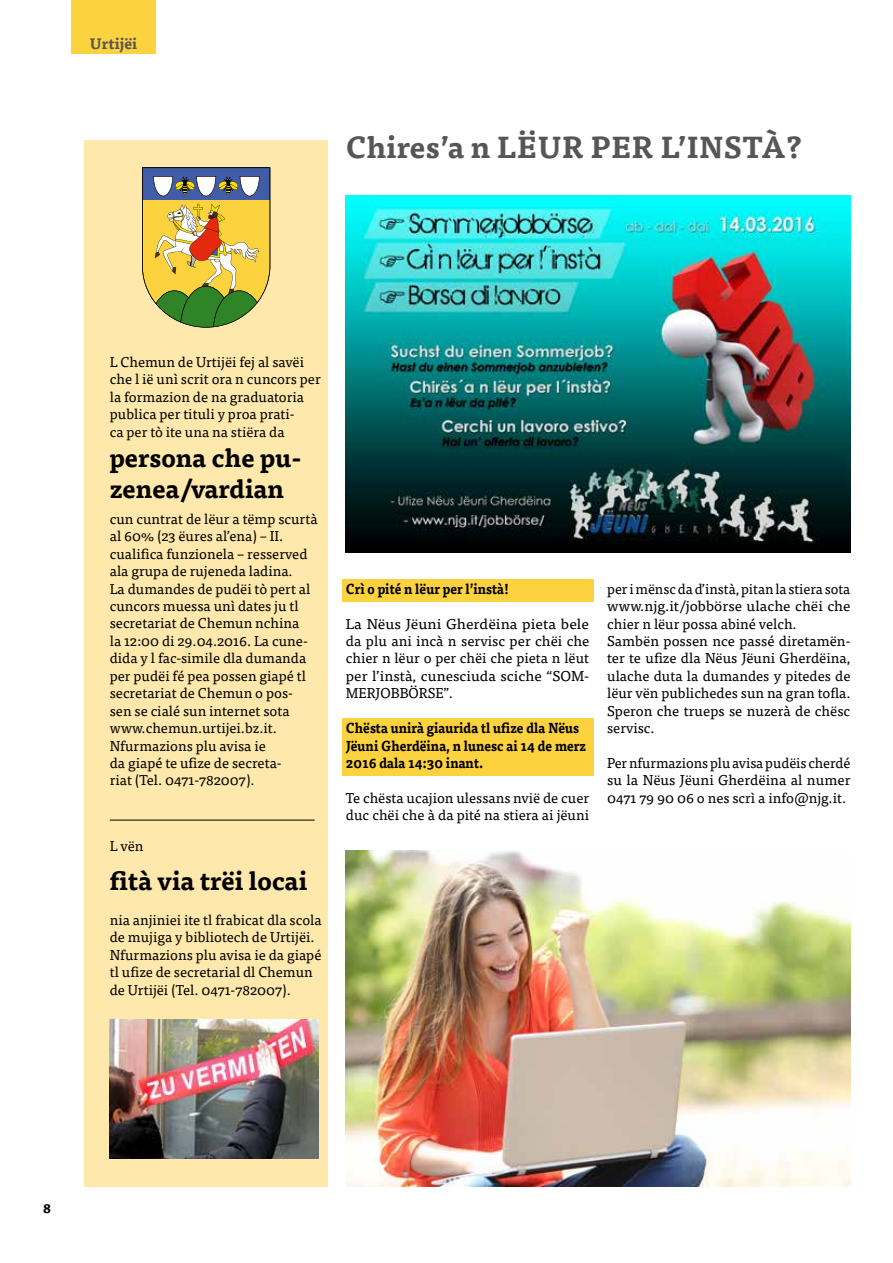
<style>
.page{position:relative;width:893px;height:1263px;background:#fff}
.page>*{position:absolute;margin:0;border:0;box-sizing:border-box;transform-origin:0 0}
.t1{font:700 30px "Tisa Pro";color:#565655}
.t2{font:700 25.5px/30.6px "Tisa Pro";color:#000}
.t3{font:700 15px "Tisa Pro";color:#565655}
.t4{font:14.25px/17.4px "Tisa Pro";color:#000}
.t5{font:14.25px/17.4px "Tisa Pro";color:#000;text-align:justify;scale:1.07 1}
.t6{font:700 14.25px/17.4px "Tisa Pro";color:#000;scale:.9 1}
.t7{font:700 13.5px "Tisa Pro";color:#000}
</style>
<div class="page">
<div style="left:84px;top:140px;width:244px;height:1046px;background:#fee8ab"></div>
<hr style="left:110px;top:820px;width:205px;height:1px;background:#000">
<div style="left:342px;top:579px;width:251px;height:23px;background:#fcd23f"></div>
<div style="left:342px;top:718px;width:251px;height:58px;background:#fcd23f"></div>
<img style="left:346px;top:196px;width:504px;height:356px">
<img style="left:346px;top:850px;width:504px;height:336px">
<svg style="left:142px;top:167px;width:128px;height:161px;background:#b7ab62"></svg>
<img style="left:110px;top:1019px;width:209px;height:139px">
<div style="left:71px;top:0;width:85px;height:54px;background:#fcd23f"></div>
<p class="t3" style="left:90px;top:32px;width:49px">Urtijëi</p>
<h1 class="t1" style="left:346px;top:123px;width:458px">Chires’a n LËUR PER L’INSTÀ?</h1>
<p class="t4" style="left:110px;top:352px;width:212px">L Chemun de Urtijëi fej al savëi che l ië unì scrit ora n cuncors per la formazion de na graduatoria publica per tituli y proa prati-<br>ca per tò ite una na stiëra da</p>
<h2 class="t2" style="left:110px;top:441px;width:193px">persona che pu&shy;zenea/vardian</h2>
<p class="t4" style="left:110px;top:509px;width:209px">cun cuntrat de lëur a tëmp scurtà al 60% (23 ëures al’ena) – II. cualifica funzionela – resserved ala grupa de rujeneda ladina.<br>La dumandes de pudëi tò pert al cuncors muessa unì dates ju tl secretariat de Chemun nchina<br>la 12:00 di 29.04.2016. La cune&shy;dida y l fac-simile dla dumanda per pudëi fé pea possen giapé tl secretariat de Chemun o pos&shy;sen se cialé sun internet sota www.chemun.urtijei.bz.it.<br>Nfurmazions plu avisa ie<br>da giapé te ufize de secreta-<br>riat (Tel. 0471-782007).</p>
<p class="t4" style="left:110px;top:837px;width:35px">L vën</p>
<h2 class="t2" style="left:110px;top:864px;width:199px">fità via trëi locai</h2>
<p class="t4" style="left:110px;top:910px;width:213px">nia anjiniei ite tl frabicat dla scola de mujiga y bibliotech de Urtijëi.<br>Nfurmazions plu avisa ie da giapé tl ufize de secretarial dl Chemun de Urtijëi (Tel. 0471-782007).</p>
<p class="t6" style="left:346px;top:579px;width:183px">Crì o pité n lëur per l’instà!</p>
<p class="t5" style="left:346px;top:614px;width:229px">La Nëus Jëuni Gherdëina pieta bele da plu ani incà n servisc per chëi che chier n lëur o per chëi che pieta n lëut per l’instà, cunesciuda sciche “SOM-MERJOBBÖRSE”.</p>
<p class="t6" style="left:346px;top:718px;width:268px">Chësta unirà giaurida tl ufize dla Nëus<br>Jëuni Gherdëina, n lunesc ai 14 de merz<br>2016 dala 14:30 inant.</p>
<p class="t4" style="left:346px;top:788px;width:245px">Te chësta ucajion ulessans nvië de cuer duc chëi che à da pité na stiera ai jëuni</p>
<p class="t4" style="left:607px;top:579px;width:245px">per i mënsc da d’instà, pitan la stiera sota www.njg.it/jobbörse ulache chëi che chier n lëur possa abiné velch.<br>Sambën possen nce passé diretamën&shy;ter te ufize dla Nëus Jëuni Gherdëina, ulache duta la dumandes y pitedes de lëur vën publichedes sun na gran tofla.<br>Speron che trueps se nuzerà de chësc servisc.</p>
<p class="t4" style="left:607px;top:753px;width:245px;text-align:justify">Per nfurmazions plu avisa pudëis cherdé su la Nëus Jëuni Gherdëina al numer 0471 79 90 06 o nes scrì a info@njg.it.</p>
<p class="t7" style="left:43px;top:1197px;width:10px">8</p>
</div>
